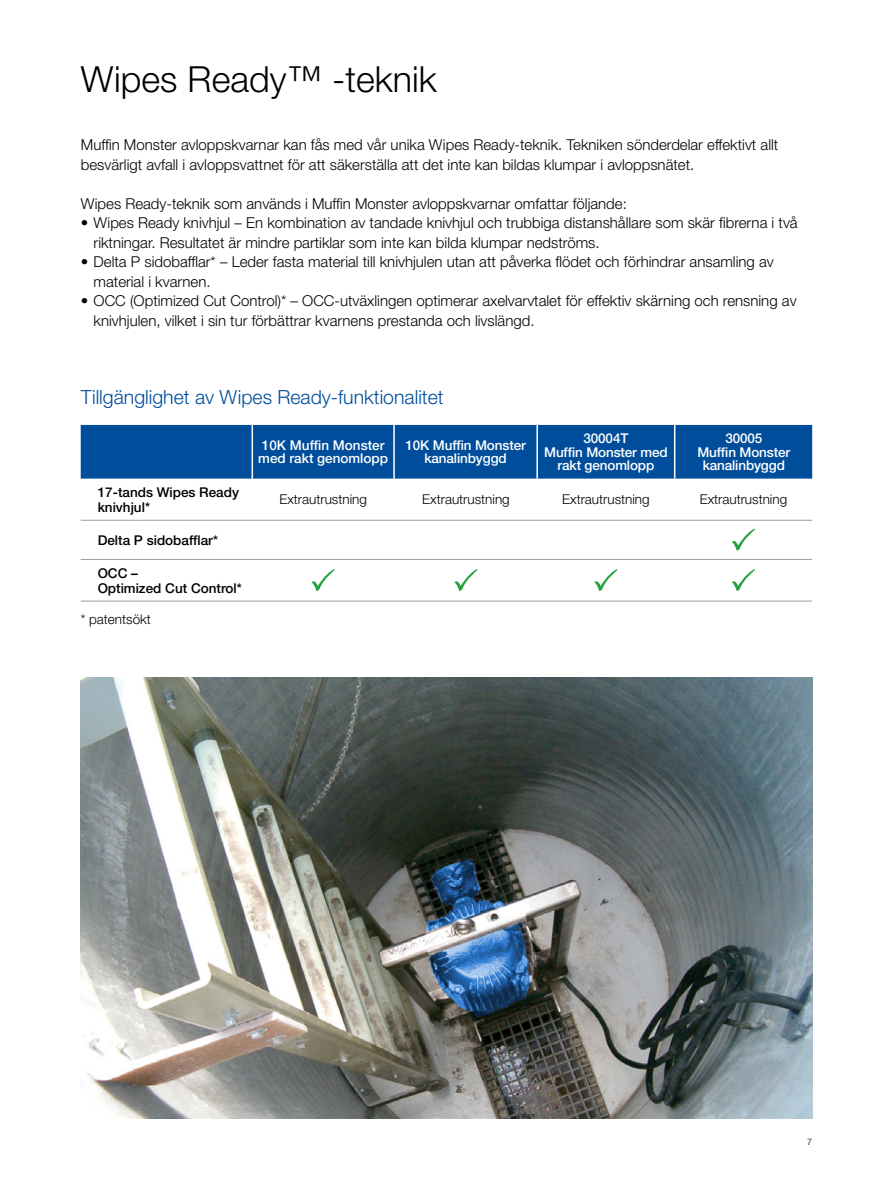
<style>
.page{position:relative;width:893px;height:1191px;background:#fff}
.page>*{position:absolute;margin:0;border:0;box-sizing:border-box;transform-origin:0 0}
.t1{font:300 36px "Helvetica Neue LT Pro";color:#000}
.Subtitle_blue{font:300 19.5px "Helvetica Neue LT Pro";color:#004e9b}
.Body_text{font:300 15px/19.5px "Helvetica Neue LT Pro";color:#000}
.Table_column_title_c{font:500 13.5px/13.5px "Helvetica Neue LT Pro";letter-spacing:-.01em;color:#fff;text-align:center}
.Table_row_title{font:500 13.5px/15px "Helvetica Neue LT Pro";color:#000}
.Table_text_center{font:300 13.5px "Helvetica Neue LT Pro";color:#000}
.Body_text-2{font:300 13.5px "Helvetica Neue LT Pro";color:#000}
.t2{font:300 9px "Helvetica Neue LT Pro";color:#000}
</style>
<div class="page">
<div style="left:81px;top:425px;width:731px;height:53px;background:#004e9b"></div>
<hr style="left:252px;top:425px;width:1px;height:53px;background:#fff">
<hr style="left:81px;top:520px;width:171px;height:1px;background:#9d9d9c">
<hr style="left:252px;top:520px;width:142px;height:1px;background:#9d9d9c">
<hr style="left:394px;top:520px;width:143px;height:1px;background:#9d9d9c">
<hr style="left:537px;top:520px;width:138px;height:1px;background:#9d9d9c">
<hr style="left:675px;top:520px;width:137px;height:1px;background:#9d9d9c">
<hr style="left:81px;top:559px;width:171px;height:1px;background:#9d9d9c">
<hr style="left:252px;top:559px;width:142px;height:1px;background:#9d9d9c">
<hr style="left:394px;top:559px;width:143px;height:1px;background:#9d9d9c">
<hr style="left:537px;top:559px;width:138px;height:1px;background:#9d9d9c">
<hr style="left:675px;top:559px;width:137px;height:1px;background:#9d9d9c">
<hr style="left:81px;top:600px;width:171px;height:1px;background:#9d9d9c">
<hr style="left:252px;top:600px;width:142px;height:1px;background:#9d9d9c">
<hr style="left:394px;top:600px;width:143px;height:1px;background:#9d9d9c">
<hr style="left:537px;top:600px;width:138px;height:1px;background:#9d9d9c">
<hr style="left:675px;top:600px;width:137px;height:1px;background:#9d9d9c">
<hr style="left:393px;top:425px;width:2px;height:53px;background:#fff">
<hr style="left:536px;top:425px;width:2px;height:53px;background:#fff">
<hr style="left:674px;top:425px;width:1px;height:53px;background:#fff">
<svg style="left:732px;top:529px;width:23px;height:22px"></svg>
<svg style="left:311px;top:569px;width:24px;height:22px"></svg>
<svg style="left:454px;top:569px;width:24px;height:22px"></svg>
<svg style="left:594px;top:569px;width:24px;height:22px"></svg>
<svg style="left:732px;top:569px;width:23px;height:22px"></svg>
<img style="left:81px;top:677px;width:731px;height:441px">
<p class="t1" style="left:81px;top:57px;width:357px">Wipes Ready™ -teknik</p>
<p class="Body_text" style="left:81px;top:135px;width:699px">Muffin Monster avloppskvarnar kan fås med vår unika Wipes Ready-teknik. Tekniken sönderdelar effektivt allt besvärligt avfall i avloppsvattnet för att säkerställa att det inte kan bildas klumpar i avloppsnätet.</p>
<p class="Body_text" style="left:81px;top:193px;width:547px">Wipes Ready-teknik som används i Muffin Monster avloppskvarnar omfattar följande:</p>
<p class="Body_text" style="left:94px;top:213px;width:706px;text-indent:-13px">• Wipes Ready knivhjul – En kombination av tandade knivhjul och trubbiga distanshållare som skär fibrerna i två riktningar. Resultatet är mindre partiklar som inte kan bilda klumpar nedströms.</p>
<p class="Body_text" style="left:94px;top:252px;width:682px;text-indent:-13px">• Delta P sidobafflar* – Leder fasta material till knivhjulen utan att påverka flödet och förhindrar ansamling av material i kvarnen.</p>
<p class="Body_text" style="left:94px;top:291px;width:704px;text-indent:-13px">• OCC (Optimized Cut Control)* – OCC-utväxlingen optimerar axelvarvtalet för effektiv skärning och rensning av knivhjulen, vilket i sin tur förbättrar kvarnens prestanda och livslängd.</p>
<p class="Subtitle_blue" style="left:81px;top:385px;width:364px">Tillgänglighet av Wipes Ready-funktionalitet</p>
<p class="Table_column_title_c" style="left:258px;top:438px;width:131px;text-align:left">10K Muffin Monster med rakt genomlopp</p>
<p class="Table_column_title_c" style="left:405px;top:438px;width:122px">10K Muffin Monster kanalinbyggd</p>
<p class="Table_column_title_c" style="left:544px;top:431px;width:125px">30004T<br>Muffin Monster med rakt genomlopp</p>
<p class="Table_column_title_c" style="left:697px;top:431px;width:94px">30005<br>Muffin Monster kanalinbyggd</p>
<p class="Table_row_title" style="left:98px;top:484px;width:143px">17-tands Wipes Ready knivhjul*</p>
<p class="Table_text_center" style="left:279px;top:491px;width:89px">Extrautrustning</p>
<p class="Table_text_center" style="left:422px;top:491px;width:89px">Extrautrustning</p>
<p class="Table_text_center" style="left:562px;top:491px;width:89px">Extrautrustning</p>
<p class="Table_text_center" style="left:700px;top:491px;width:89px">Extrautrustning</p>
<p class="Table_row_title" style="left:98px;top:532px;width:122px">Delta P sidobafflar*</p>
<p class="Table_row_title" style="left:98px;top:565px;width:146px">OCC –<br>Optimized Cut Control*</p>
<p class="Body_text-2" style="left:81px;top:611px;width:72px">* patentsökt</p>
<p class="t2" style="left:807px;top:1136px;width:7px">7</p>
</div>
